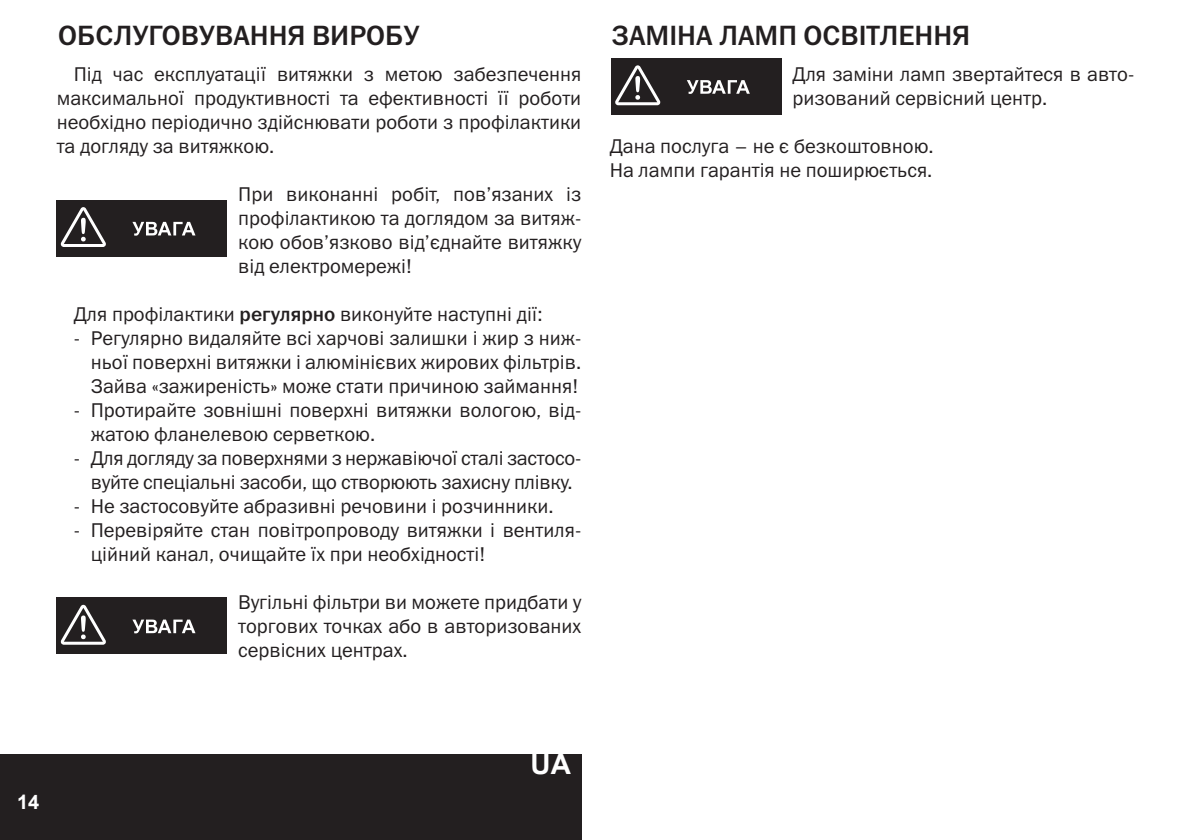
<style>
.page{position:relative;width:1191px;height:840px;background:#fff}
.page>*{position:absolute;margin:0;border:0;box-sizing:border-box;transform-origin:0 0}
.Раздел_Left{font:28px "Franklin Gothic Medium C";color:#231f20}
.t1{font:700 28px "Arial";color:#fff}
.Main_text_spysok{font:20px/24px "Franklin Gothic Book C";color:#231f20;text-align:justify}
.Main_text{font:20px/24px "Franklin Gothic Book C";color:#231f20;text-align:justify}
.Main_text_0{font:20px/24px "Franklin Gothic Book C";color:#231f20;text-align:justify}
.t2{font:700 20px "Arial";color:#fff}
.s1{font-family:"Franklin Gothic Medium C"}
</style>
<div class="page">
<div style="left:0;top:754px;width:581px;height:85px;background:#231f20"></div>
<div style="left:57px;top:199px;width:170px;height:57px;background:#231f20"></div>
<svg style="left:132px;top:222px;width:63px;height:13px"></svg>
<svg style="left:61px;top:207px;width:45px;height:40px"></svg>
<div style="left:611px;top:58px;width:170px;height:57px;background:#231f20"></div>
<svg style="left:687px;top:80px;width:63px;height:14px"></svg>
<svg style="left:615px;top:65px;width:45px;height:40px"></svg>
<div style="left:57px;top:597px;width:170px;height:56px;background:#231f20"></div>
<svg style="left:132px;top:619px;width:63px;height:14px"></svg>
<svg style="left:61px;top:604px;width:45px;height:40px"></svg>
<p class="Раздел_Left" style="left:58px;top:20px;width:363px">ОБСЛУГОВУВАННЯ ВИРОБУ</p>
<p class="Main_text" style="left:57px;top:62px;width:526px;text-indent:17px">Під час експлуатації витяжки з метою забезпечення максимальної продуктивності та ефективності її роботи необхідно періодично здійснювати роботи з профілактики та догляду за витяжкою.</p>
<p class="Main_text_0" style="left:238px;top:182px;width:344px">При виконанні робіт, пов’язаних із профілактикою та доглядом за витяж&shy;кою обов’язково від’єднайте витяжку від електромережі!</p>
<p class="Main_text" style="left:74px;top:302px;width:470px">Для профілактики <span class="s1">регулярно</span> виконуйте наступні дії:</p>
<p class="Main_text_spysok" style="left:91px;top:326px;width:492px;text-indent:-17px">- Регулярно видаляйте всі харчові залишки і жир з ниж&shy;ньої поверхні витяжки і алюмінієвих жирових фільтрів.<br>Зайва «зажиреність» може стати причиною займання!</p>
<p class="Main_text_spysok" style="left:91px;top:398px;width:492px;text-indent:-17px">- Протирайте зовнішні поверхні витяжки вологою, від&shy;жатою фланелевою серветкою.</p>
<p class="Main_text_spysok" style="left:74px;top:446px;width:509px;text-align:center">- Для догляду за поверхнями з нержавіючої сталі застосо&shy;вуйте спеціальні засоби, що створюють захисну плівку.</p>
<p class="Main_text_spysok" style="left:74px;top:494px;width:481px">- Не застосовуйте абразивні речовини і розчинники.</p>
<p class="Main_text_spysok" style="left:91px;top:518px;width:492px;text-indent:-17px">- Перевіряйте стан повітропроводу витяжки і вентиля&shy;ційний канал, очищайте їх при необхідності!</p>
<p class="Main_text_spysok" style="left:238px;top:590px;width:344px">Вугільні фільтри ви можете придбати у торгових точках або в авторизованих сервісних центрах.</p>
<p class="Раздел_Left" style="left:611px;top:20px;width:361px">ЗАМІНА ЛАМП ОСВІТЛЕННЯ</p>
<p class="Main_text_0" style="left:792px;top:62px;width:343px">Для заміни ламп звертайтеся в авто&shy;ризований сервісний центр.</p>
<p class="Main_text" style="left:609px;top:134px;width:325px">Дана послуга – не є безкоштовною.</p>
<p class="Main_text" style="left:609px;top:158px;width:324px">На лампи гарантія не поширюється.</p>
<p class="t2" style="left:17px;top:788px;width:24px">14</p>
<h1 class="t1" style="left:530px;top:744px;width:42px">UA</h1>
</div>
